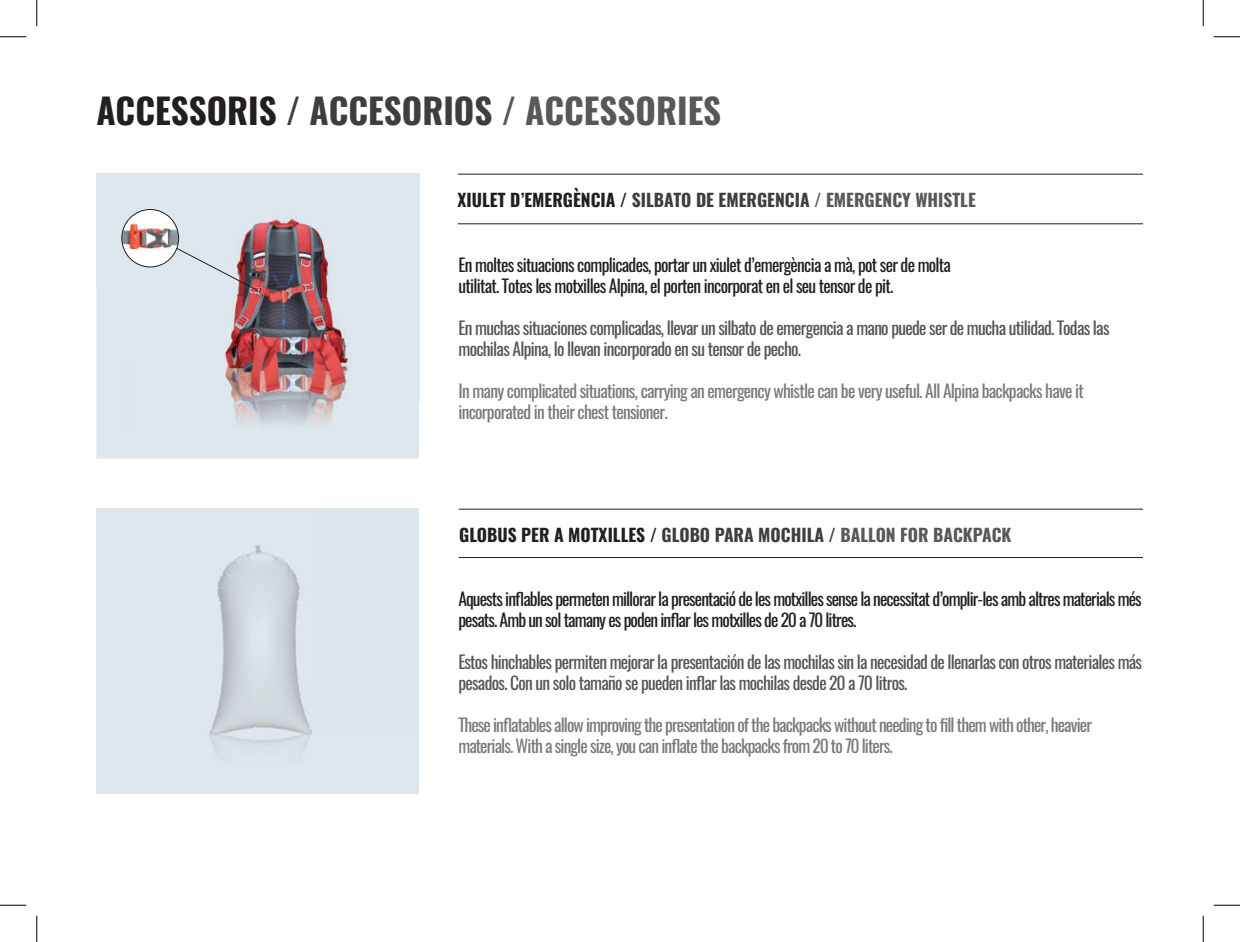
<style>
.page{position:relative;width:1240px;height:942px;background:#fff}
.page>*{position:absolute;margin:0;border:0;box-sizing:border-box;transform-origin:0 0}
.t1{font:700 35px "Oswald";color:#57585a}
.t2{font:17.5px/21px "Oswald";letter-spacing:-.04em;color:#545557}
.t3{font:17.5px/21px "Oswald";letter-spacing:-.05em;color:#231f20}
.t4{font:17.5px/21px "Oswald";letter-spacing:-.05em;color:#787a7d}
.t5{font:700 17.5px "Oswald";color:#231f20}
.s1{color:#231f20}
.s2{color:#3e3e3f}
.s3{color:#57585a}
</style>
<div class="page">
<img style="left:96px;top:174px;width:323px;height:284px">
<img style="left:124px;top:362px;width:12px;height:70px">
<svg style="left:165px;top:242px;width:94px;height:50px;background:#c5c0c6"></svg>
<img style="left:122px;top:209px;width:57px;height:58px;border-radius:29px">
<div style="left:121px;top:209px;width:58px;height:58px;border:1px solid #231f20;border-radius:50%"></div>
<hr style="left:457px;top:174px;width:685px;height:1px;background:#231f20">
<hr style="left:457px;top:223px;width:685px;height:1px;background:#231f20">
<img style="left:96px;top:509px;width:323px;height:284px">
<hr style="left:458px;top:509px;width:684px;height:1px;background:#231f20">
<hr style="left:458px;top:557px;width:684px;height:1px;background:#231f20">
<svg style="left:0;top:36px;width:26px;height:1px"></svg>
<svg style="left:1213px;top:36px;width:26px;height:1px"></svg>
<svg style="left:0;top:905px;width:26px;height:1px"></svg>
<svg style="left:1213px;top:905px;width:26px;height:1px"></svg>
<svg style="left:36px;top:0;width:1px;height:26px"></svg>
<svg style="left:36px;top:915px;width:1px;height:27px"></svg>
<svg style="left:1202px;top:0;width:1px;height:26px"></svg>
<svg style="left:1202px;top:915px;width:1px;height:27px"></svg>
<h1 class="t1" style="left:96px;top:93px;width:626px"><span class="s1">ACCESSORIS</span> <span class="s2">/ ACCESORIOS</span> / ACCESSORIES</h1>
<p class="t5" style="left:457px;top:191px;width:519px">XIULET D’EMERGÈNCIA / <span class="s2">SILBATO DE EMERGENCIA</span> <span class="s3">/ EMERGENCY WHISTLE</span></p>
<p class="t3" style="left:458px;top:253px;width:494px">En moltes situacions complicades, portar un xiulet d’emergència a mà, pot ser de molta utilitat. Totes les motxilles Alpina, el porten incorporat en el seu tensor de pit.</p>
<p class="t2" style="left:458px;top:316px;width:652px">En muchas situaciones complicadas, llevar un silbato de emergencia a mano puede ser de mucha utilidad. Todas las mochilas Alpina, lo llevan incorporado en su tensor de pecho.</p>
<p class="t4" style="left:458px;top:379px;width:627px">In many complicated situations, carrying an emergency whistle can be very useful. All Alpina backpacks have it incorporated in their chest tensioner.</p>
<p class="t5" style="left:459px;top:526px;width:554px">GLOBUS PER A MOTXILLES / <span class="s2">GLOBO PARA MOCHILA /</span> <span class="s3">BALLON FOR BACKPACK</span></p>
<p class="t3" style="left:458px;top:587px;width:685px">Aquests inflables permeten millorar la presentació de les motxilles sense la necessitat d’omplir-les amb altres materials més pesats. Amb un sol tamany es poden inflar les motxilles de 20 a 70 litres.</p>
<p class="t2" style="left:458px;top:650px;width:685px">Estos hinchables permiten mejorar la presentación de las mochilas sin la necesidad de llenarlas con otros materiales más pesados. Con un solo tamaño se pueden inflar las mochilas desde 20 a 70 litros.</p>
<p class="t4" style="left:458px;top:713px;width:635px">These inflatables allow improving the presentation of the backpacks without needing to fill them with other, heavier materials. With a single size, you can inflate the backpacks from 20 to 70 liters.</p>
</div>
